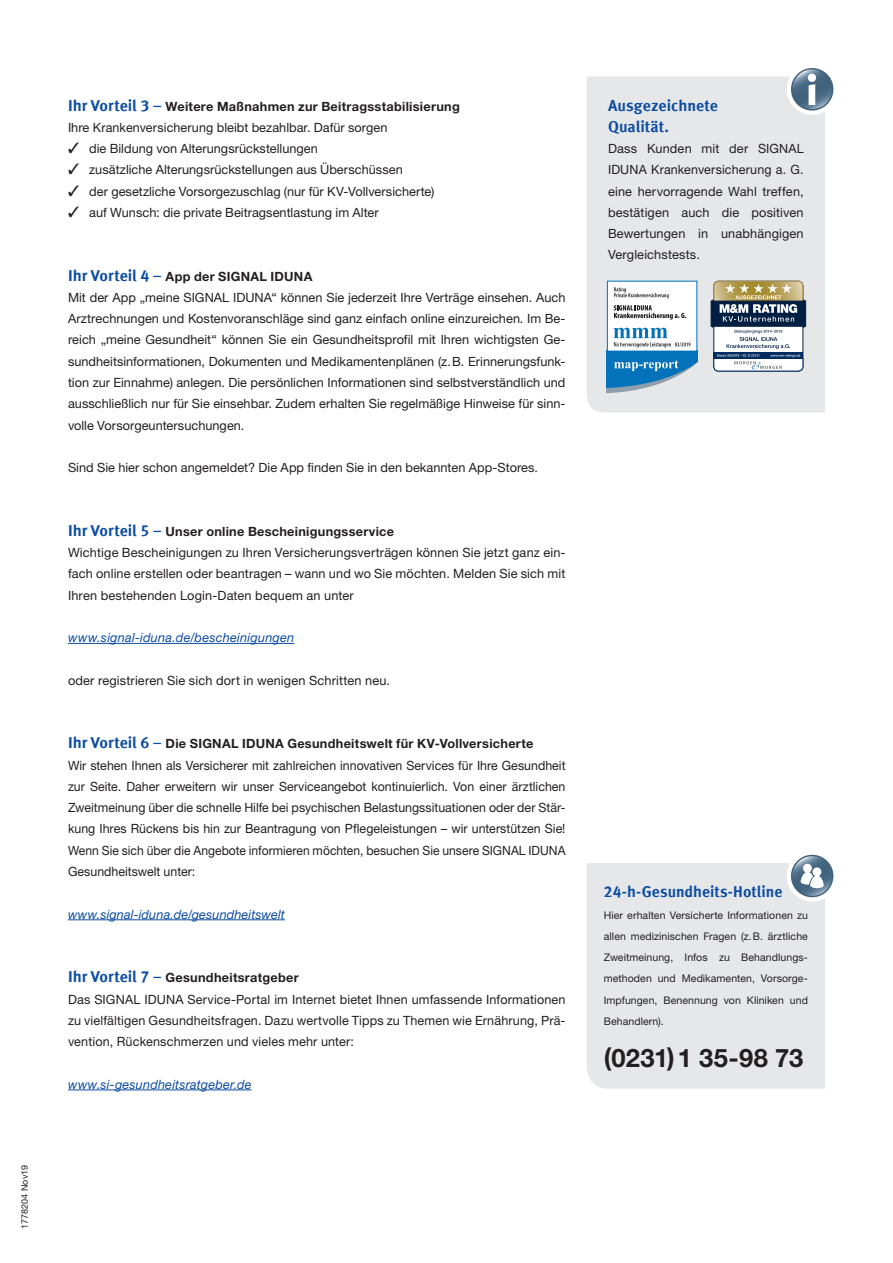
<style>
.page{position:relative;width:893px;height:1263px;background:#fff}
.page>*{position:absolute;margin:0;border:0;box-sizing:border-box;transform-origin:0 0}
.Lauftext_Subline_10{font:700 25.5px "Helvetica Neue LTW1 G";letter-spacing:.01em;color:#231f20}
.Zwischenüberschrift{font:700 15.75px/21.3px "Meta Offc Pro";color:#0d4da1}
.Fließtext_8_5_pt_Sch{font:12.75px/21.3px "Helvetica Neue LTW1 G";color:#231f20;text-align:justify}
.Zwischenüberschrift-2{font:12.75px/21.3px "Helvetica Neue LTW1 G";letter-spacing:.01em;color:#231f20;text-align:justify}
.Zwischenüberschrift-3{font:700 12.75px "Helvetica Neue LTW1 G";letter-spacing:.02em;color:#231f20}
.Zwischenüberschrift-4{font:italic 12.75px "Helvetica Neue LTW1 G";letter-spacing:.02em;color:#0d4da1}
.Fließtext_8_5_pt_Sch-2{font:italic 12.75px "Helvetica Neue LTW1 G";letter-spacing:.01em;color:#0d4da1}
.Lauftext_8_5pt_NEU{font:10.5px/21.3px "Helvetica Neue LTW1 G";letter-spacing:.01em;color:#231f20;text-align:justify}
.t1{font:9px "Helvetica Neue LTW1 G";letter-spacing:.01em;color:#231f20}
.s1{font-family:"Meta Offc Pro";font-size:15.75px;color:#0d4da1}
</style>
<div class="page">
<div style="left:587px;top:77px;width:238px;height:335px;background:#e6e7e9"></div>
<hr style="left:68px;top:643px;width:226px;height:1px;background:#0d4da1">
<hr style="left:68px;top:919px;width:217px;height:1px;background:#0d4da1">
<hr style="left:68px;top:1089px;width:184px;height:1px;background:#0d4da1">
<div style="left:787px;top:64px;width:51px;height:51px;background:#fff;border-radius:50%"></div>
<svg style="left:788px;top:68px;width:46px;height:45px"></svg>
<div style="left:587px;top:863px;width:238px;height:226px;background:#e6e7e9"></div>
<div style="left:787px;top:850px;width:51px;height:51px;background:#fff;border-radius:50%"></div>
<svg style="left:788px;top:855px;width:46px;height:42px"></svg>
<svg style="left:711px;top:281px;width:95px;height:91px"></svg>
<svg style="left:607px;top:281px;width:90px;height:112px"></svg>
<p class="t1" style="left:19px;top:1229px;width:65px;rotate:-90deg">1778204 Nov19</p>
<p class="Zwischenüberschrift-3" style="left:68px;top:98px;width:393px"><span class="s1">Ihr Vorteil 3 –</span> Weitere Maßnahmen zur Beitragsstabilisierung</p>
<p class="Fließtext_8_5_pt_Sch" style="left:68px;top:117px;width:321px">Ihre Krankenversicherung bleibt bezahlbar. Dafür sorgen</p>
<p class="Fließtext_8_5_pt_Sch" style="left:68px;top:138px;width:251px">✓ die Bildung von Alterungsrückstellungen</p>
<p class="Fließtext_8_5_pt_Sch" style="left:68px;top:159px;width:336px">✓ zusätzliche Alterungsrückstellungen aus Überschüssen</p>
<p class="Fließtext_8_5_pt_Sch" style="left:68px;top:180px;width:368px">✓ der gesetzliche Vorsorgezuschlag (nur für KV-Vollversicherte)</p>
<p class="Zwischenüberschrift-2" style="left:68px;top:202px;width:312px">✓ auf Wunsch: die private Beitragsentlastung im Alter</p>
<p class="Zwischenüberschrift-3" style="left:68px;top:268px;width:246px"><span class="s1">Ihr Vorteil 4 –</span> App der SIGNAL IDUNA</p>
<p class="Fließtext_8_5_pt_Sch" style="left:68px;top:287px;width:499px">Mit der App „meine SIGNAL IDUNA“ können Sie jederzeit Ihre Verträge einsehen. Auch Arztrechnungen und Kostenvoranschläge sind ganz einfach online einzureichen. Im Be&shy;reich „meine Gesundheit“ können Sie ein Gesundheitsprofil mit Ihren wichtigsten Ge&shy;sundheitsinformationen, Dokumenten und Medikamentenplänen (z.B. Erinnerungsfunk&shy;tion zur Einnahme) anlegen. Die persönlichen Informationen sind selbstverständlich und ausschließlich nur für Sie einsehbar. Zudem erhalten Sie regelmäßige Hinweise für sinn&shy;volle Vorsorgeuntersuchungen.</p>
<p class="Fließtext_8_5_pt_Sch" style="left:68px;top:457px;width:472px">Sind Sie hier schon angemeldet? Die App finden Sie in den bekannten App-Stores.</p>
<p class="Zwischenüberschrift-3" style="left:68px;top:523px;width:328px"><span class="s1">Ihr Vorteil 5 –</span> Unser online Bescheinigungsservice</p>
<p class="Zwischenüberschrift-2" style="left:68px;top:542px;width:499px">Wichtige Bescheinigungen zu Ihren Versicherungsverträgen können Sie jetzt ganz ein&shy;fach online erstellen oder beantragen – wann und wo Sie möchten. Melden Sie sich mit Ihren bestehenden Login-Daten bequem an unter</p>
<p class="Zwischenüberschrift-4" style="left:68px;top:630px;width:228px">www.signal-iduna.de/bescheinigungen</p>
<p class="Zwischenüberschrift-2" style="left:68px;top:669px;width:324px">oder registrieren Sie sich dort in wenigen Schritten neu.</p>
<p class="Zwischenüberschrift-3" style="left:68px;top:736px;width:467px"><span class="s1">Ihr Vorteil 6 –</span> Die SIGNAL IDUNA Gesundheitswelt für KV-Vollversicherte</p>
<p class="Fließtext_8_5_pt_Sch" style="left:68px;top:754px;width:499px">Wir stehen Ihnen als Versicherer mit zahlreichen innovativen Services für Ihre Gesundheit zur Seite. Daher erweitern wir unser Serviceangebot kontinuierlich. Von einer ärztlichen Zweitmeinung über die schnelle Hilfe bei psychischen Belastungssituationen oder der Stär&shy;kung Ihres Rückens bis hin zur Beantragung von Pflegeleistungen – wir unterstützen Sie!<br>Wenn Sie sich über die Angebote informieren möchten, besuchen Sie unsere SIGNAL IDUNA Gesundheitswelt unter:</p>
<p class="Fließtext_8_5_pt_Sch-2" style="left:68px;top:906px;width:218px">www.signal-iduna.de/gesundheitswelt</p>
<p class="Zwischenüberschrift-3" style="left:68px;top:970px;width:232px"><span class="s1">Ihr Vorteil 7 –</span> Gesundheitsratgeber</p>
<p class="Zwischenüberschrift-2" style="left:68px;top:988px;width:499px">Das SIGNAL IDUNA Service-Portal im Internet bietet Ihnen umfassende Informationen zu vielfältigen Gesundheitsfragen. Dazu wertvolle Tipps zu Themen wie Ernährung, Prä&shy;vention, Rückenschmerzen und vieles mehr unter:</p>
<p class="Zwischenüberschrift-4" style="left:68px;top:1076px;width:185px">www.si-gesundheitsratgeber.de</p>
<p class="Zwischenüberschrift" style="left:608px;top:93px;width:111px">Ausgezeichnete<br>Qualität.</p>
<p class="Fließtext_8_5_pt_Sch" style="left:608px;top:138px;width:197px">Dass Kunden mit der SIGNAL IDUNA Krankenversicherung a. G. eine hervorragende Wahl treffen, bestätigen auch die positiven Bewertungen in unabhängigen Vergleichstests.</p>
<p class="Zwischenüberschrift" style="left:604px;top:880px;width:180px">24-h-Gesundheits-Hotline</p>
<p class="Lauftext_8_5pt_NEU" style="left:604px;top:904px;width:206px">Hier erhalten Versicherte Informationen zu allen medizinischen Fragen (z.B. ärztliche Zweitmeinung, Infos zu Behandlungs&shy;methoden und Medikamenten, Vorsorge-Impfungen, Benennung von Kliniken und Behandlern).</p>
<p class="Lauftext_Subline_10" style="left:604px;top:1042px;width:201px">(0231)1 35-98 73</p>
</div>
